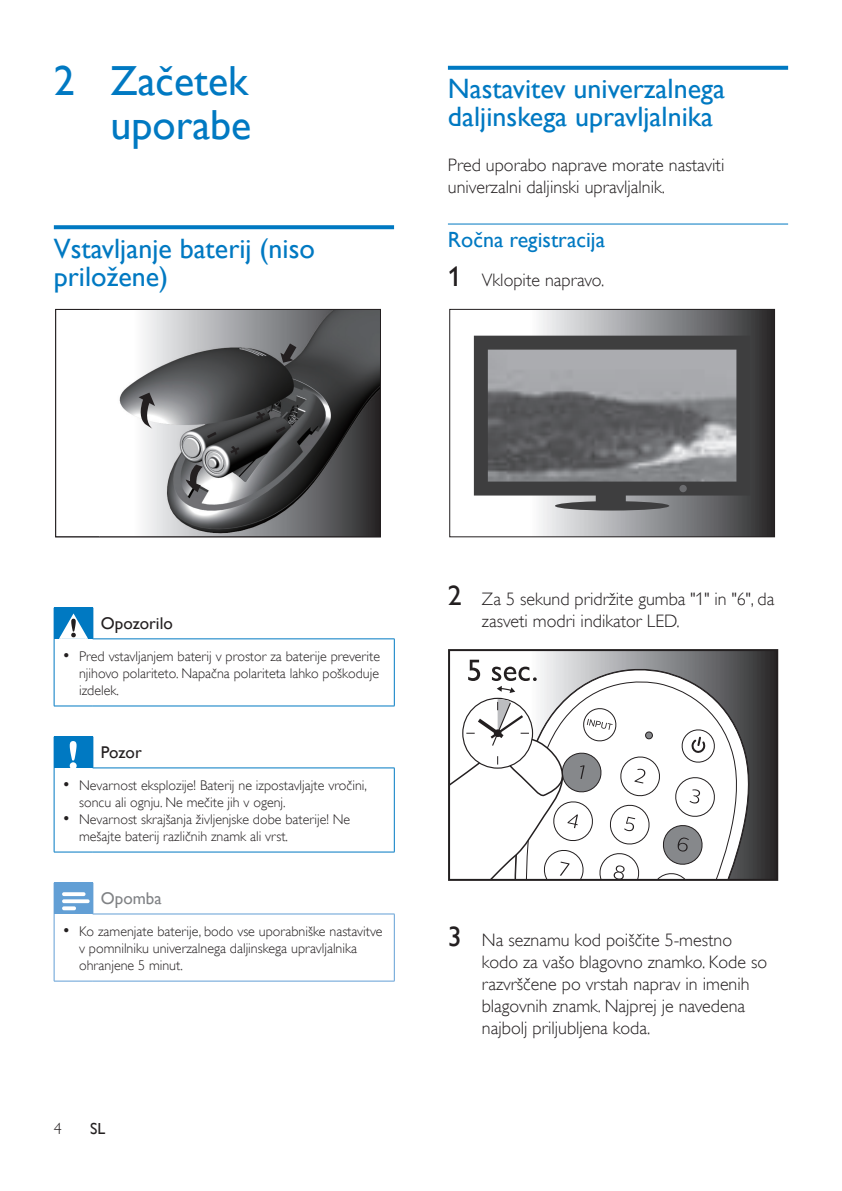
<style>
.page{position:relative;width:842px;height:1191px;background:#fff}
.page>*{position:absolute;margin:0;border:0;box-sizing:border-box;transform-origin:0 0}
.heading1{font:42px/44px "Gill Sans Alt One WGL";color:#0079c2;text-align:right}
.heading2{font:28px/28px "Gill Sans Alt One WGL";color:#0079c2}
.heading3{font:22px "Gill Sans Alt One WGL";color:#0079c2}
.Body_Text{font:18px/22px "Gill Sans Alt One WGL Light";color:#231f20}
.warnings-caption-par{font:17px "Gill Sans Alt One WGL";color:#231f20}
.notes-caption-paragr{font:17px "Gill Sans Alt One WGL";color:#808285}
.cautions-caption-par{font:17px "Gill Sans Alt One WGL";color:#231f20}
.language_indication{font:16px "Gill Sans Alt One WGL";color:#231f20}
.t1{font:16px "Gill Sans Alt One WGL Light";color:#231f20}
.t2{font:14px/17px "Gill Sans Alt One WGL Light";color:#231f20}
.s1{font-family:"Gill Sans Alt One WGL";font-size:28px}
.s2{font-size:17px}
</style>
<div class="page">
<svg style="left:54px;top:225px;width:340px;height:4px"></svg>
<div style="left:54px;top:608px;width:39px;height:31px;background:#0079c2"></div>
<hr style="left:54px;top:639px;width:1px;height:66px;background:#0079c2">
<hr style="left:394px;top:639px;width:1px;height:66px;background:#0079c2">
<hr style="left:54px;top:705px;width:39px;height:1px;background:#0079c2">
<hr style="left:93px;top:705px;width:302px;height:1px;background:#0079c2">
<hr style="left:54px;top:607px;width:39px;height:1px;background:#0079c2">
<hr style="left:93px;top:608px;width:1px;height:30px;background:#0079c2">
<hr style="left:93px;top:638px;width:302px;height:1px;background:#0079c2">
<svg style="left:59px;top:613px;width:29px;height:26px"></svg>
<div style="left:54px;top:736px;width:39px;height:32px;background:#0079c2"></div>
<hr style="left:54px;top:768px;width:1px;height:83px;background:#0079c2">
<hr style="left:394px;top:768px;width:1px;height:83px;background:#0079c2">
<hr style="left:54px;top:851px;width:39px;height:1px;background:#0079c2">
<hr style="left:93px;top:851px;width:302px;height:1px;background:#0079c2">
<hr style="left:93px;top:737px;width:1px;height:30px;background:#0079c2">
<hr style="left:93px;top:767px;width:302px;height:1px;background:#0079c2">
<svg style="left:70px;top:741px;width:7px;height:27px"></svg>
<div style="left:54px;top:882px;width:39px;height:32px;background:#629fd5"></div>
<hr style="left:54px;top:914px;width:1px;height:66px;background:#629fd5">
<hr style="left:394px;top:914px;width:1px;height:66px;background:#629fd5">
<hr style="left:54px;top:980px;width:39px;height:1px;background:#629fd5">
<hr style="left:93px;top:980px;width:302px;height:1px;background:#629fd5">
<hr style="left:93px;top:883px;width:1px;height:30px;background:#629fd5">
<hr style="left:93px;top:913px;width:302px;height:1px;background:#629fd5">
<svg style="left:62px;top:892px;width:28px;height:18px"></svg>
<img style="left:119px;top:311px;width:260px;height:224px">
<svg style="left:256px;top:412px;width:9px;height:9px"></svg>
<svg style="left:207px;top:432px;width:10px;height:6px"></svg>
<svg style="left:230px;top:446px;width:9px;height:9px"></svg>
<svg style="left:276px;top:426px;width:10px;height:7px"></svg>
<svg style="left:186px;top:464px;width:17px;height:28px"></svg>
<svg style="left:139px;top:392px;width:16px;height:37px"></svg>
<svg style="left:280px;top:343px;width:16px;height:20px"></svg>
<div style="left:55px;top:309px;width:326px;height:228px;border:1px solid #231f20"></div>
<svg style="left:448px;top:66px;width:340px;height:4px"></svg>
<hr style="left:448px;top:223px;width:340px;height:1px;background:#0079c2">
<svg style="left:473px;top:311px;width:300px;height:224px"></svg>
<div style="left:449px;top:309px;width:326px;height:228px;border:1px solid #231f20"></div>
<svg style="left:474px;top:336px;width:276px;height:174px;background:#747578"></svg>
<div style="left:679px;top:485px;width:8px;height:7px;background:#6c6d70;border-radius:50%"></div>
<svg style="left:540px;top:652px;width:235px;height:226px;background:#5a595b"></svg>
<svg style="left:489px;top:665px;width:266px;height:213px"></svg>
<svg style="left:451px;top:699px;width:265px;height:179px"></svg>
<svg style="left:468px;top:659px;width:69px;height:34px"></svg>
<div style="left:448px;top:649px;width:330px;height:232px;border:2px solid #231f20"></div>
<p class="heading1" style="left:54px;top:58px;width:199px">2 Začetek uporabe</p>
<p class="heading2" style="left:54px;top:234px;width:263px">Vstavljanje baterij (niso priložene)</p>
<p class="heading2" style="left:448px;top:74px;width:279px">Nastavitev univerzalnega daljinskega upravljalnika</p>
<p class="Body_Text" style="left:448px;top:154px;width:278px">Pred uporabo naprave morate nastaviti univerzalni daljinski upravljalnik.</p>
<p class="heading3" style="left:448px;top:225px;width:159px">Ročna registracija</p>
<p class="Body_Text" style="left:448px;top:269px;width:158px"><span class="s1">1</span> Vklopite napravo.</p>
<p class="warnings-caption-par" style="left:101px;top:612px;width:73px">Opozorilo</p>
<p class="t2" style="left:79px;top:647px;width:303px;text-align:justify;text-indent:-17px"><span class="s2">•</span> Pred vstavljanjem baterij v prostor za baterije preverite njihovo polariteto. Napačna polariteta lahko poškoduje izdelek.</p>
<p class="cautions-caption-par" style="left:101px;top:741px;width:42px">Pozor</p>
<p class="t2" style="left:79px;top:776px;width:289px;text-indent:-17px"><span class="s2">•</span> Nevarnost eksplozije! Baterij ne izpostavljajte vročini, soncu ali ognju. Ne mečite jih v ogenj.</p>
<p class="t2" style="left:79px;top:810px;width:273px;text-indent:-17px"><span class="s2">•</span> Nevarnost skrajšanja življenjske dobe baterije! Ne mešajte baterij različnih znamk ali vrst.</p>
<p class="notes-caption-paragr" style="left:101px;top:887px;width:62px">Opomba</p>
<p class="t2" style="left:79px;top:922px;width:305px;text-indent:-17px"><span class="s2">•</span> Ko zamenjate baterije, bodo vse uporabniške nastavitve v pomnilniku univerzalnega daljinskega upravljalnika ohranjene 5 minut.</p>
<p class="t1" style="left:54px;top:1118px;width:9px">4</p>
<p class="language_indication" style="left:90px;top:1118px;width:17px">SL</p>
<p class="Body_Text" style="left:482px;top:588px;width:294px;text-indent:-34px"><span class="s1">2</span> Za 5 sekund pridržite gumba "1" in "6", da zasveti modri indikator LED.</p>
<p class="Body_Text" style="left:482px;top:928px;width:287px;text-indent:-34px"><span class="s1">3</span> Na seznamu kod poiščite 5-mestno kodo za vašo blagovno znamko. Kode so razvrščene po vrstah naprav in imenih blagovnih znamk. Najprej je navedena najbolj priljubljena koda.</p>
</div>
